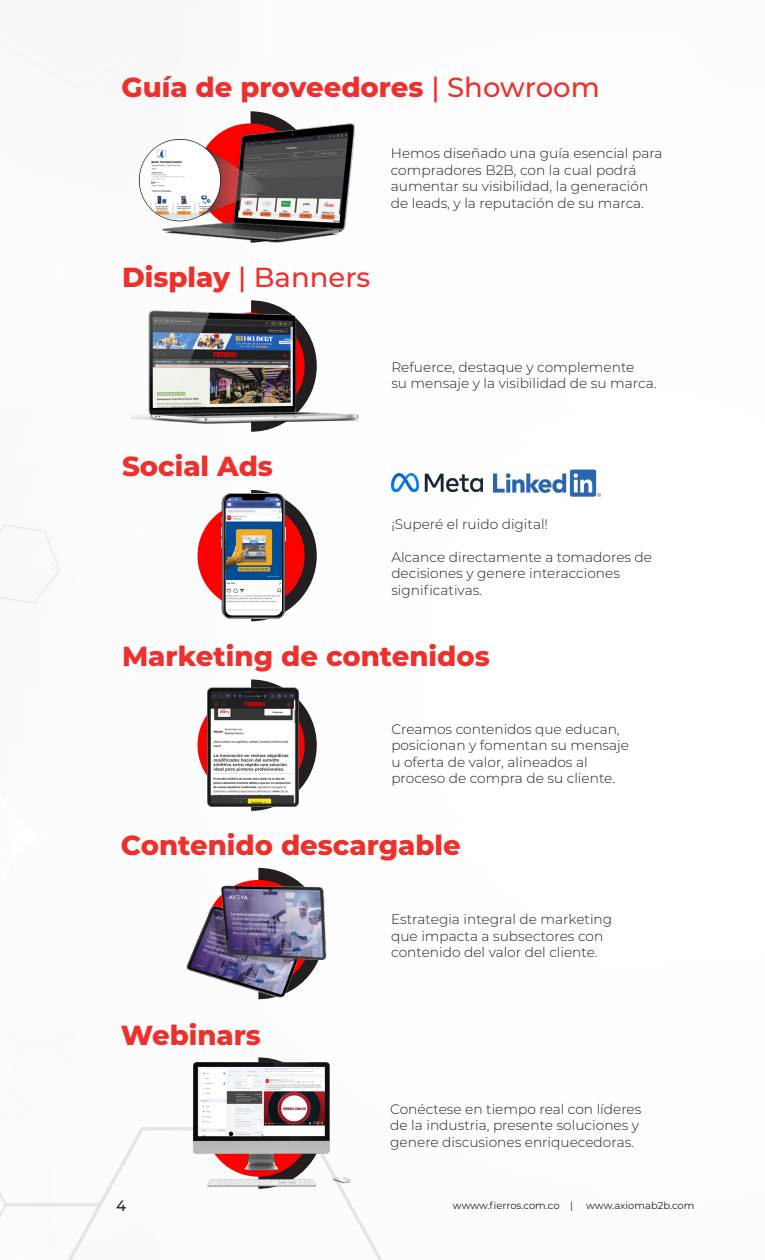
<style>
.page{position:relative;width:765px;height:1260px;background:#fff}
.page>*{position:absolute;margin:0;border:0;box-sizing:border-box;transform-origin:0 0}
.t1{font:800 27.5px "Montserrat";color:#ee302d}
.t2{font:500 27.5px "Montserrat";color:#ee302d}
.t3{font:500 15px "Montserrat";color:#231f20}
.t4{font:300 13.75px/16.5px "Montserrat";color:#231f20}
.t5{font:10px "Montserrat";letter-spacing:-.005em;color:#231f20}
.s1{font-weight:500}
.s2{font-weight:800}
</style>
<div class="page">
<svg style="left:251px;top:300px;width:24px;height:5px"></svg>
<img style="left:131px;top:305px;width:228px;height:127px">
<svg style="left:251px;top:490px;width:66px;height:131px"></svg>
<div style="left:198px;top:502px;width:107px;height:107px;background:#f00;border-radius:50%"></div>
<img style="left:222px;top:494px;width:63px;height:125px">
<svg style="left:251px;top:680px;width:66px;height:131px"></svg>
<div style="left:198px;top:692px;width:107px;height:107px;background:#f00;border-radius:50%"></div>
<img style="left:208px;top:687px;width:91px;height:119px">
<svg style="left:258px;top:868px;width:26px;height:5px"></svg>
<img style="left:186px;top:873px;width:141px;height:126px">
<svg style="left:258px;top:1057px;width:25px;height:5px"></svg>
<img style="left:187px;top:1062px;width:164px;height:127px">
<svg style="left:251px;top:111px;width:24px;height:5px"></svg>
<img style="left:162px;top:116px;width:193px;height:127px">
<img style="left:138px;top:136px;width:134px;height:87px">
<img style="left:226px;top:513px;width:55px;height:97px">
<img style="left:494px;top:469px;width:107px;height:28px">
<img style="left:391px;top:473px;width:91px;height:19px">
<p class="t1" style="left:122px;top:68px;width:480px">Guía de proveedores <span class="s1">| Showroom</span></p>
<p class="t2" style="left:122px;top:258px;width:250px"><span class="s2">Display</span> | Banners</p>
<p class="t4" style="left:391px;top:145px;width:273px">Hemos diseñado una guía esencial para compradores B2B, con la cual podrá aumentar su visibilidad, la generación de leads, y la reputación de su marca.</p>
<p class="t1" style="left:122px;top:446px;width:152px">Social Ads</p>
<p class="t4" style="left:391px;top:358px;width:245px">Refuerce, destaque y complemente</p>
<p class="t4" style="left:391px;top:375px;width:267px">su mensaje y la visibilidad de su marca.</p>
<p class="t4" style="left:391px;top:515px;width:158px">¡Superé el ruido digital!</p>
<p class="t4" style="left:391px;top:548px;width:262px">Alcance directamente a tomadores de decisiones y genere interacciones significativas.</p>
<p class="t1" style="left:122px;top:636px;width:369px">Marketing de contenidos</p>
<p class="t4" style="left:391px;top:720px;width:239px">Creamos contenidos que educan, posicionan y fomentan su mensaje u oferta de valor, alineados al proceso de compra de su cliente.</p>
<p class="t1" style="left:121px;top:825px;width:341px">Contenido descargable</p>
<p class="t1" style="left:121px;top:1015px;width:142px">Webinars</p>
<p class="t4" style="left:391px;top:911px;width:223px">Estrategia integral de marketing que impacta a subsectores con</p>
<p class="t4" style="left:391px;top:944px;width:208px">contenido del valor del cliente.</p>
<p class="t4" style="left:390px;top:1100px;width:253px">Conéctese en tiempo real con líderes de la industria, presente soluciones y genere discusiones enriquecedoras.</p>
<p class="t3" style="left:116px;top:1195px;width:12px">4</p>
<p class="t5" style="left:453px;top:1198px;width:122px">wwww.fierros.com.co |</p>
<p class="t5" style="left:586px;top:1198px;width:110px">www.axiomab2b.com</p>
</div>
